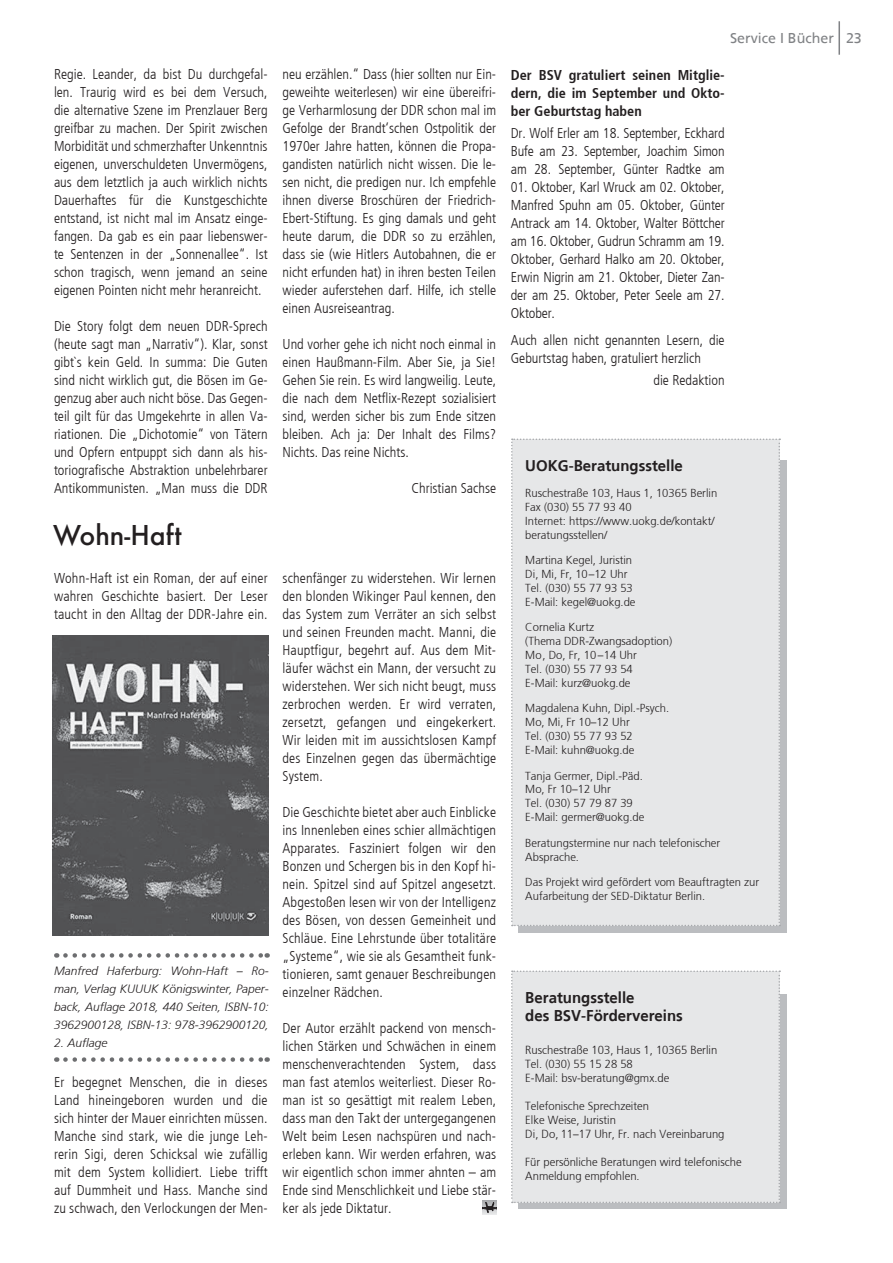
<style>
.page{position:relative;width:893px;height:1263px;background:#fff}
.page>*{position:absolute;margin:0;border:0;box-sizing:border-box;transform-origin:0 0}
.t1{font:500 30px "Futura T";color:#231f20}
.t2{font:700 15.6px/18.8px "Frutiger";color:#231f20;scale:.96 1}
.t3{font:700 15.45px "Frutiger";color:#231f20}
.t4{font:300 condensed 14.25px/18px "Frutiger";color:#231f20;text-align:justify}
.t5{font:700 condensed 14.25px/18px "Frutiger";color:#231f20;text-align:justify}
.t6{font:14.25px "Frutiger";color:#808285}
.t7{font:italic 300 12px/18px "Frutiger";color:#231f20;text-align:justify}
.t8{font:300 11.7px/14.1px "Frutiger";color:#231f20;scale:.96 1}
.t9{font:300 11.55px/14px "Frutiger";color:#231f20}
</style>
<div class="page">
<hr style="left:838px;top:21px;width:2px;height:34px;background:#808285">
<div style="left:519px;top:995px;width:268px;height:214px;background:#bbbdc0"></div>
<div style="left:511px;top:970px;width:269px;height:233px;background:#e6e7e8"></div>
<div style="left:518px;top:461px;width:268px;height:472px;background:#bbbdc0"></div>
<div style="left:511px;top:438px;width:269px;height:488px;background:#e6e7e8"></div>
<svg style="left:483px;top:1200px;width:13px;height:14px"></svg>
<svg style="left:65px;top:953px;width:203px;height:5px"></svg>
<svg style="left:65px;top:1057px;width:203px;height:5px"></svg>
<img style="left:53px;top:636px;width:215px;height:300px">
<p class="t4" style="left:54px;top:65px;width:215px">Regie. Leander, da bist Du durchgefal&shy;len. Traurig wird es bei dem Versuch, die alternative Szene im Prenzlauer Berg greifbar zu machen. Der Spirit zwischen Morbidität und schmerzhafter Unkenntnis eigenen, unverschuldeten Unvermögens, aus dem letztlich ja auch wirklich nichts Dauerhaftes für die Kunstgeschichte entstand, ist nicht mal im Ansatz einge&shy;fangen. Da gab es ein paar liebenswer&shy;te Sentenzen in der „Sonnenallee“. Ist schon tragisch, wenn jemand an seine eigenen Pointen nicht mehr heranreicht.</p>
<p class="t4" style="left:54px;top:317px;width:215px">Die Story folgt dem neuen DDR-Sprech (heute sagt man „Narrativ“). Klar, sonst gibt`s kein Geld. In summa: Die Guten sind nicht wirklich gut, die Bösen im Ge&shy;genzug aber auch nicht böse. Das Gegen&shy;teil gilt für das Umgekehrte in allen Va&shy;riationen. Die „Dichotomie“ von Tätern und Opfern entpuppt sich dann als his&shy;toriografische Abstraktion unbelehrbarer Antikommunisten. „Man muss die DDR</p>
<h1 class="t1" style="left:53px;top:522px;width:130px">Wohn-Haft</h1>
<p class="t4" style="left:54px;top:569px;width:215px">Wohn-Haft ist ein Roman, der auf einer wahren Geschichte basiert. Der Leser taucht in den Alltag der DDR-Jahre ein.</p>
<p class="t7" style="left:54px;top:962px;width:216px">Manfred Haferburg: Wohn-Haft – Ro&shy;man, Verlag KUUUK Königswinter, Paper&shy;back, Auflage 2018, 440 Seiten, ISBN-10:<br>3962900128, ISBN-13: 978-3962900120,</p>
<p class="t7" style="left:54px;top:1034px;width:55px">2. Auflage</p>
<p class="t4" style="left:54px;top:1073px;width:215px">Er begegnet Menschen, die in dieses Land hineingeboren wurden und die sich hinter der Mauer einrichten müssen.<br>Manche sind stark, wie die junge Leh&shy;rerin Sigi, deren Schicksal wie zufällig mit dem System kollidiert. Liebe trifft auf Dummheit und Hass. Manche sind zu schwach, den Verlockungen der Men-</p>
<p class="t4" style="left:283px;top:65px;width:215px">neu erzählen.“ Dass (hier sollten nur Ein&shy;geweihte weiterlesen) wir eine übereifri&shy;ge Verharmlosung der DDR schon mal im Gefolge der Brandt‘schen Ostpolitik der 1970er Jahre hatten, können die Propa&shy;gandisten natürlich nicht wissen. Die le&shy;sen nicht, die predigen nur. Ich empfehle ihnen diverse Broschüren der Friedrich-Ebert-Stiftung. Es ging damals und geht heute darum, die DDR so zu erzählen, dass sie (wie Hitlers Autobahnen, die er nicht erfunden hat) in ihren besten Teilen wieder auferstehen darf. Hilfe, ich stelle einen Ausreiseantrag.</p>
<p class="t4" style="left:283px;top:335px;width:215px">Und vorher gehe ich nicht noch einmal in einen Haußmann-Film. Aber Sie, ja Sie!<br>Gehen Sie rein. Es wird langweilig. Leute, die nach dem Netflix-Rezept sozialisiert sind, werden sicher bis zum Ende sitzen bleiben. Ach ja: Der Inhalt des Films?<br>Nichts. Das reine Nichts.</p>
<p class="t4" style="left:411px;top:479px;width:86px">Christian Sachse</p>
<p class="t4" style="left:283px;top:569px;width:215px">schenfänger zu widerstehen. Wir lernen den blonden Wikinger Paul kennen, den das System zum Verräter an sich selbst und seinen Freunden macht. Manni, die Hauptfigur, begehrt auf. Aus dem Mit&shy;läufer wächst ein Mann, der versucht zu widerstehen. Wer sich nicht beugt, muss zerbrochen werden. Er wird verraten, zersetzt, gefangen und eingekerkert.<br>Wir leiden mit im aussichtslosen Kampf des Einzelnen gegen das übermächtige System.</p>
<p class="t4" style="left:283px;top:803px;width:215px">Die Geschichte bietet aber auch Einblicke ins Innenleben eines schier allmächtigen Apparates. Fasziniert folgen wir den Bonzen und Schergen bis in den Kopf hi&shy;nein. Spitzel sind auf Spitzel angesetzt.<br>Abgestoßen lesen wir von der Intelligenz des Bösen, von dessen Gemeinheit und Schläue. Eine Lehrstunde über totalitäre „Systeme“, wie sie als Gesamtheit funk&shy;tionieren, samt genauer Beschreibungen einzelner Rädchen.</p>
<p class="t4" style="left:283px;top:1019px;width:215px">Der Autor erzählt packend von mensch&shy;lichen Stärken und Schwächen in einem menschenverachtenden System, dass man fast atemlos weiterliest. Dieser Ro&shy;man ist so gesättigt mit realem Leben, dass man den Takt der untergegangenen Welt beim Lesen nachspüren und nach&shy;erleben kann. Wir werden erfahren, was wir eigentlich schon immer ahnten – am Ende sind Menschlichkeit und Liebe stär&shy;ker als jede Diktatur.</p>
<p class="t6" style="left:730px;top:30px;width:133px">Service I Bücher 23</p>
<p class="t5" style="left:511px;top:66px;width:215px">Der BSV gratuliert seinen Mitglie&shy;dern, die im September und Okto&shy;ber Ge burts tag haben</p>
<p class="t4" style="left:511px;top:124px;width:215px">Dr. Wolf Erler am 18. September, Eckhard Bufe am 23. September, Joachim Simon am 28. September, Günter Radtke am</p>
<p class="t4" style="left:511px;top:178px;width:215px">01. Oktober, Karl Wruck am 02. Oktober, Manfred Spuhn am 05. Oktober, Günter Antrack am 14. Oktober, Walter Böttcher am 16. Oktober, Gudrun Schramm am 19.<br>Oktober, Gerhard Halko am 20. Oktober, Erwin Nigrin am 21. Oktober, Dieter Zan&shy;der am 25. Oktober, Peter Seele am 27.<br>Oktober.</p>
<p class="t4" style="left:511px;top:331px;width:215px">Auch allen nicht genannten Lesern, die<br>Geburtstag haben, gratuliert herzlich</p>
<p class="t4" style="left:653px;top:371px;width:73px">die Redaktion</p>
<p class="t3" style="left:525px;top:457px;width:159px">UOKG-Beratungsstelle</p>
<p class="t9" style="left:525px;top:486px;width:193px">Ruschestraße 103, Haus 1, 10365 Berlin<br>Fax (030) 55 77 93 40<br>Internet: https://www.uokg.de/kontakt/ beratungsstellen/</p>
<p class="t9" style="left:525px;top:553px;width:112px">Martina Kegel, Juristin<br>Di, Mi, Fr, 10–12 Uhr<br>Tel. (030) 55 77 93 53<br>E-Mail: kegel@uokg.de</p>
<p class="t9" style="left:525px;top:621px;width:148px">Cornelia Kurtz<br>(Thema DDR-Zwangsadoption)<br>Mo, Do, Fr, 10 –14 Uhr<br>Tel. (030) 55 77 93 54<br>E-Mail: kurz@uokg.de</p>
<p class="t9" style="left:525px;top:702px;width:145px">Magdalena Kuhn, Dipl.-Psych.<br>Mo, Mi, Fr 10–12 Uhr<br>Tel. (030) 55 77 93 52<br>E-Mail: kuhn@uokg.de</p>
<p class="t9" style="left:525px;top:769px;width:121px">Tanja Germer, Dipl.-Päd.<br>Mo, Fr 10–12 Uhr<br>Tel. (030) 57 79 87 39<br>E-Mail: germer@uokg.de</p>
<p class="t9" style="left:525px;top:836px;width:197px">Beratungstermine nur nach telefonischer<br>Absprache.</p>
<p class="t9" style="left:525px;top:875px;width:235px">Das Projekt wird gefördert vom Beauftragten zur<br>Aufarbeitung der SED-Diktatur Berlin.</p>
<p class="t2" style="left:525px;top:988px;width:166px">Beratungsstelle<br>des BSV-Fördervereins</p>
<p class="t8" style="left:525px;top:1043px;width:201px">Ruschestraße 103, Haus 1, 10365 Berlin<br>Tel. (030) 55 15 28 58<br>E-Mail: bsv-beratung@gmx.de</p>
<p class="t8" style="left:525px;top:1099px;width:209px">Telefonische Sprechzeiten<br>Elke Weise, Juristin<br>Di, Do, 11–17 Uhr, Fr. nach Vereinbarung</p>
<p class="t8" style="left:525px;top:1155px;width:227px">Für persönliche Beratungen wird telefonische<br>Anmeldung empfohlen.</p>
</div>
